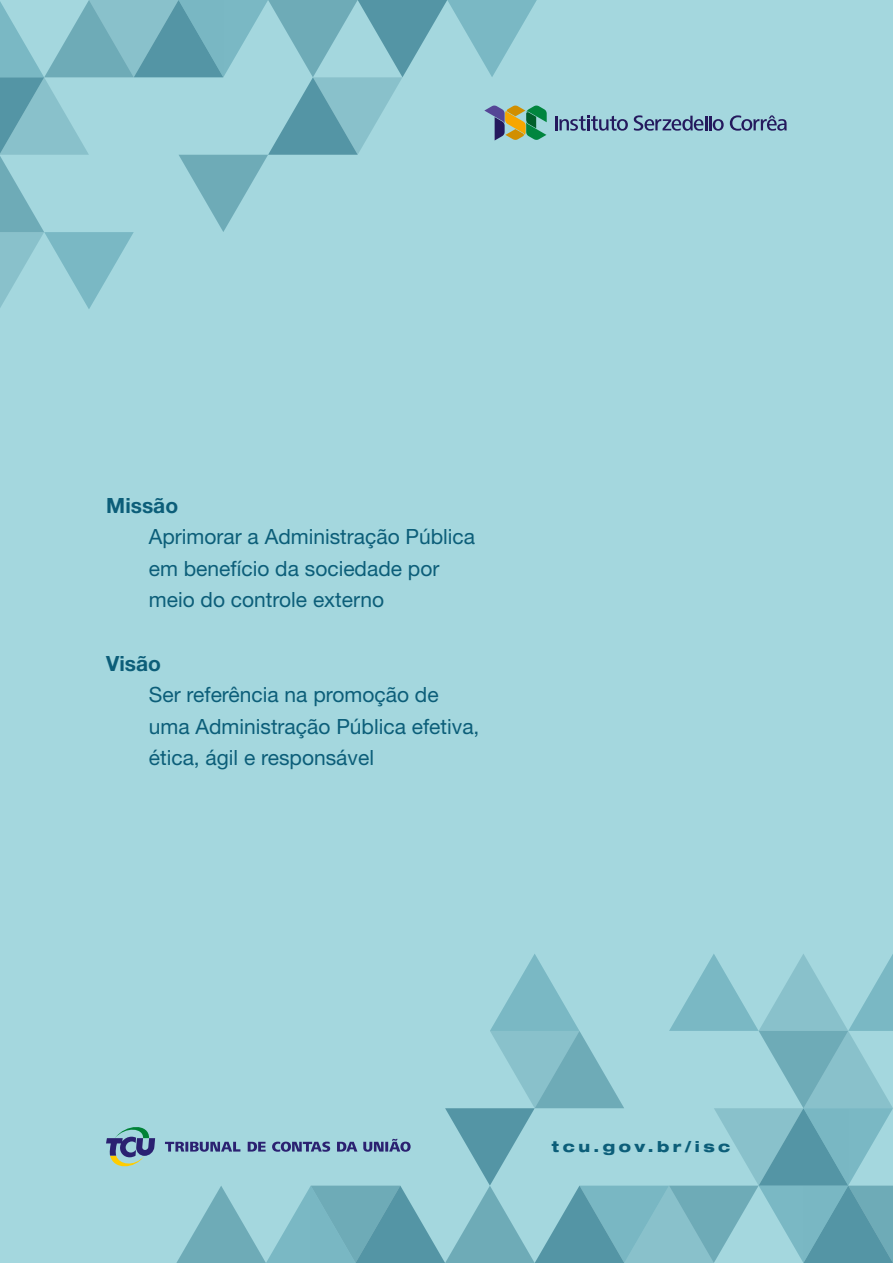
<style>
.page{position:relative;width:893px;height:1263px;background:#a4d7de}
.page>*{position:absolute;margin:0;border:0;box-sizing:border-box;transform-origin:0 0}
.t1{font:21px/31.5px "Helvetica Neue LT Std";color:#0c5e79}
.t2{font:700 21px "Helvetica Neue LT Std";color:#0c5e79}
.t3{font:800 expanded 15px "Helvetica Neue LT Std";letter-spacing:.23em;color:#0c5e79}
</style>
<div class="page">
<hr style="left:555px;top:116px;width:3px;height:14px;background:#24195d">
<svg style="left:559px;top:116px;width:69px;height:15px"></svg>
<svg style="left:634px;top:115px;width:90px;height:16px"></svg>
<svg style="left:730px;top:115px;width:57px;height:16px"></svg>
<svg style="left:0;top:0;width:547px;height:309px"></svg>
<svg style="left:165px;top:954px;width:728px;height:309px"></svg>
<svg style="left:106px;top:1127px;width:49px;height:40px"></svg>
<p class="t2" style="left:106px;top:492px;width:73px">Missão</p>
<p class="t1" style="left:149px;top:521px;width:328px">Aprimorar a Administração Pública em benefício da sociedade por meio do controle externo</p>
<p class="t2" style="left:106px;top:650px;width:56px">Visão</p>
<p class="t1" style="left:149px;top:678px;width:332px">Ser referência na promoção de uma Administração Pública efetiva, ética, ágil e responsável</p>
<p class="t3" style="left:552px;top:1137px;width:180px">tcu.gov.br/isc</p>
</div>
